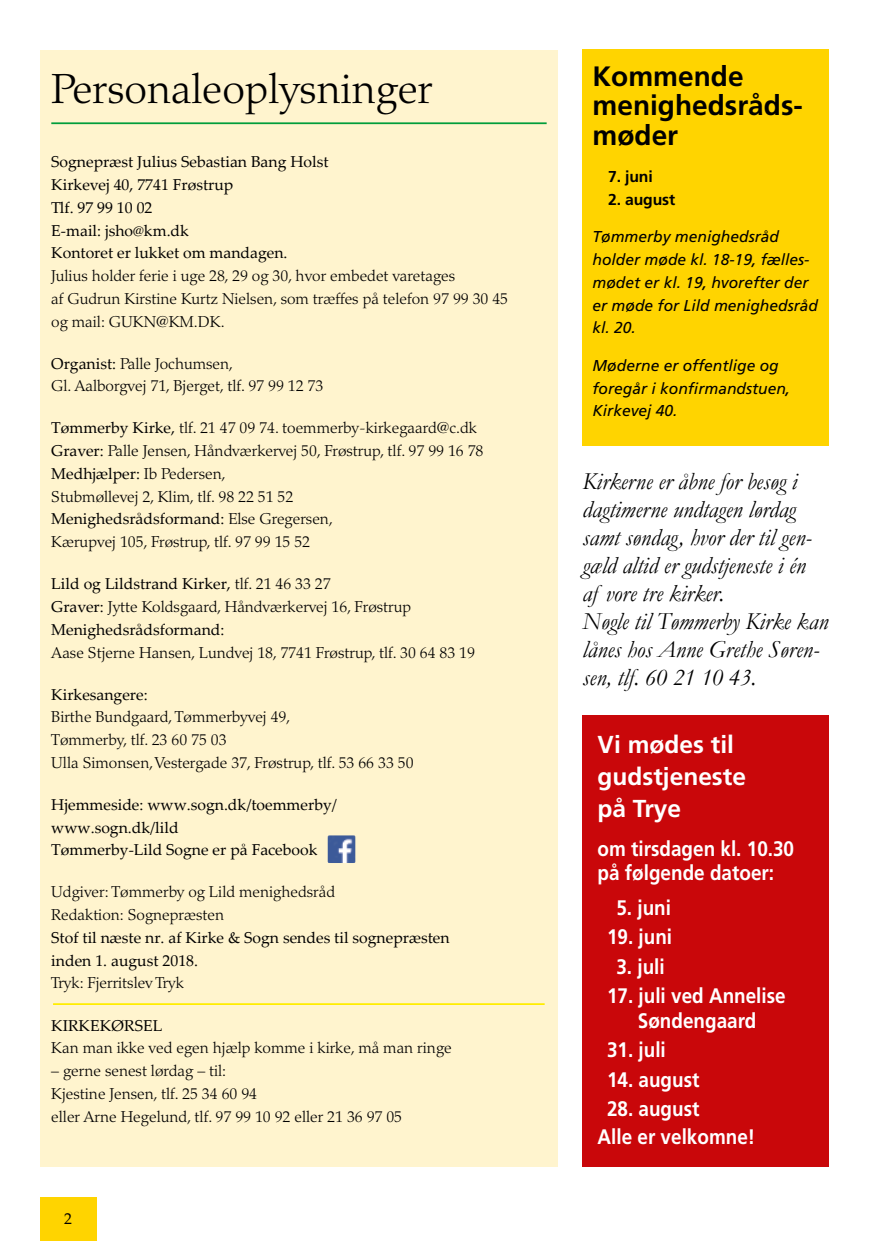
<style>
.page{position:relative;width:869px;height:1241px;background:#fff}
.page>*{position:absolute;margin:0;border:0;box-sizing:border-box;transform-origin:0 0}
.t1{font:300 42px "Palatino";color:#000}
.t2{font:700 28px/29.8px "Frutiger";color:#000}
.t3{font:italic 24.5px/28px "Garamond";color:#000;scale:.96 1}
.t4{font:700 24.5px/31.5px "Frutiger";color:#fff}
.t5{font:700 21px/24.5px "Frutiger";color:#fff;scale:.9 1}
.t6{font:300 15.75px/22.8px "Palatino";color:#000}
.t7{font:15.75px/22.8px "Palatino Linotype";color:#000}
.t8{font:italic 15.75px/22.8px "Frutiger";color:#000}
.t9{font:700 15.75px "Frutiger";color:#000}
.s1{font-family:"Palatino Linotype";font-weight:400}
.s2{font-family:"Palatino";font-weight:300}
</style>
<div class="page">
<div style="left:40px;top:50px;width:517px;height:1116px;background:#fff4ce"></div>
<hr style="left:51px;top:122px;width:495px;height:2px;background:#009d3b">
<div style="left:582px;top:715px;width:246px;height:451px;background:#c9070a"></div>
<div style="left:582px;top:50px;width:246px;height:395px;background:#ffd400"></div>
<hr style="left:53px;top:1003px;width:491px;height:1px;background:#ffed00">
<img style="left:327px;top:835px;width:28px;height:27px">
<div style="left:40px;top:1197px;width:57px;height:43px;background:#ffd400"></div>
<h1 class="t1" style="left:51px;top:64px;width:383px">Personaleoplysninger</h1>
<p class="t7" style="left:51px;top:150px;width:278px">Sognepræst Julius Sebastian Bang Holst<br>Kirkevej 40, 7741 Frøstrup<br>Tlf. 97 99 10 02<br>E-mail: jsho@km.dk<br>Kontoret er lukket om mandagen.</p>
<p class="t6" style="left:51px;top:264px;width:458px">Julius holder ferie i uge 28, 29 og 30, hvor embedet varetages<br>af Gudrun Kirstine Kurtz Nielsen, som træffes på telefon 97 99 30 45 og mail: GUKN@KM.DK.</p>
<p class="t6" style="left:51px;top:352px;width:273px"><span class="s1">Organist:</span> Palle Jochumsen,<br>Gl. Aalborgvej 71, Bjerget, tlf. 97 99 12 73</p>
<p class="t6" style="left:51px;top:417px;width:433px"><span class="s1">Tømmerby Kirke,</span> tlf. 21 47 09 74. toemmerby-kirkegaard@c.dk<br><span class="s1">Graver:</span> Palle Jensen, Håndværkervej 50, Frøstrup, tlf. 97 99 16 78</p>
<p class="t7" style="left:51px;top:461px;width:176px">Medhjælper: <span class="s2">Ib Pedersen,</span></p>
<p class="t6" style="left:51px;top:485px;width:243px">Stubmøllevej 2, Klim, tlf. 98 22 51 52</p>
<p class="t7" style="left:51px;top:507px;width:283px">Menighedsrådsformand: <span class="s2">Else Gregersen,</span></p>
<p class="t6" style="left:51px;top:530px;width:260px">Kærupvej 105, Frøstrup, tlf. 97 99 15 52</p>
<p class="t7" style="left:51px;top:572px;width:281px">Lild og Lildstrand Kirker, <span class="s2">tlf. 21 46 33 27</span></p>
<p class="t6" style="left:51px;top:595px;width:361px"><span class="s1">Graver:</span> Jytte Koldsgaard, Håndværkervej 16, Frøstrup</p>
<p class="t7" style="left:51px;top:617px;width:174px">Menighedsrådsformand:</p>
<p class="t6" style="left:51px;top:641px;width:425px">Aase Stjerne Hansen, Lundvej 18, 7741 Frøstrup, tlf. 30 64 83 19</p>
<p class="t7" style="left:51px;top:682px;width:98px">Kirkesangere:</p>
<p class="t6" style="left:51px;top:705px;width:363px">Birthe Bundgaard, Tømmerbyvej 49,<br>Tømmerby, tlf. 23 60 75 03<br>Ulla Simonsen, Vestergade 37, Frøstrup, tlf. 53 66 33 50</p>
<p class="t7" style="left:51px;top:792px;width:287px">Hjemmeside: www.sogn.dk/toemmerby/ www.sogn.dk/lild<br>Tømmerby-Lild Sogne er på Facebook</p>
<p class="t6" style="left:51px;top:880px;width:285px">Udgiver: Tømmerby og Lild menighedsråd<br>Redaktion: Sognepræsten</p>
<p class="t7" style="left:51px;top:925px;width:399px">Stof til næste nr. af Kirke &amp; Sogn sendes til sognepræsten inden 1. august 2018.</p>
<p class="t6" style="left:51px;top:971px;width:134px">Tryk: Fjerritslev Tryk</p>
<p class="t7" style="left:51px;top:1012px;width:112px">KIRKEKØRSEL</p>
<p class="t6" style="left:51px;top:1036px;width:402px">Kan man ikke ved egen hjælp komme i kirke, må man ringe</p>
<p class="t6" style="left:51px;top:1059px;width:352px">– gerne senest lørdag – til:<br>Kjestine Jensen, tlf. 25 34 60 94<br>eller Arne Hegelund, tlf. 97 99 10 92 eller 21 36 97 05</p>
<p class="t7" style="left:64px;top:1206px;width:9px">2</p>
<h2 class="t2" style="left:592px;top:61px;width:211px">Kommende menighedsråds&shy;møder</h2>
<p class="t9" style="left:608px;top:167px;width:46px">7. juni</p>
<p class="t9" style="left:608px;top:190px;width:69px">2. august</p>
<p class="t8" style="left:592px;top:225px;width:227px">Tømmerby menighedsråd holder møde kl. 18-19, fælles&shy;mødet er kl. 19, hvorefter der er møde for Lild menighedsråd kl. 20.</p>
<p class="t8" style="left:592px;top:354px;width:199px">Møderne er offentlige og foregår i konfirmandstuen,<br>Kirkevej 40.</p>
<h3 class="t3" style="left:582px;top:466px;width:257px">Kirkerne er åbne for besøg i dagtimerne undtagen lørdag samt søndag, hvor der til gen&shy;gæld altid er gudstjeneste i én<br>af vore tre kirker.<br>Nøgle til Tømmerby Kirke kan lånes hos Anne Grethe Søren&shy;sen, tlf. 60 21 10 43.</h3>
<h3 class="t4" style="left:597px;top:729px;width:150px">Vi mødes til gudstjeneste på Trye</h3>
<h3 class="t5" style="left:597px;top:836px;width:220px">om tirsdagen kl. 10.30 på følgende datoer:</h3>
<h3 class="t5" style="left:616px;top:895px;width:62px">5. juni</h3>
<h3 class="t5" style="left:606px;top:924px;width:74px">19. juni</h3>
<h3 class="t5" style="left:616px;top:954px;width:55px">3. juli</h3>
<h3 class="t5" style="left:606px;top:983px;width:200px;text-align:center">17. juli ved Annelise<br>Søndengaard</h3>
<h3 class="t5" style="left:606px;top:1037px;width:67px">31. juli</h3>
<h3 class="t5" style="left:606px;top:1067px;width:104px">14. august</h3>
<h3 class="t5" style="left:597px;top:1095px;width:177px;line-height:27.7px;text-indent:9px">28. august<br>Alle er velkomne!</h3>
</div>
